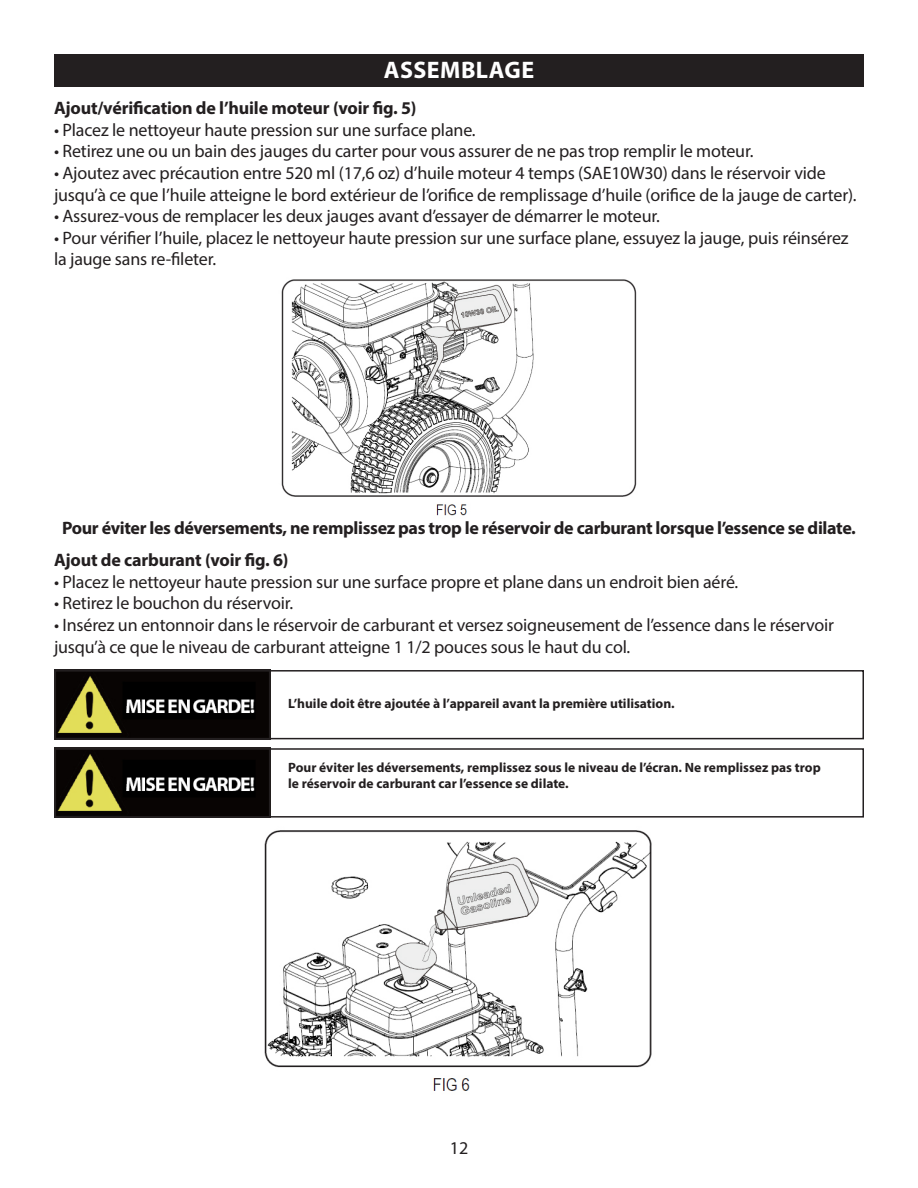
<style>
.page{position:relative;width:918px;height:1188px;background:#fff}
.page>*{position:absolute;margin:0;border:0;box-sizing:border-box;transform-origin:0 0}
.t1{font:700 24px "Myriad Pro";letter-spacing:.02em;color:#fff}
.t2{font:18px/21.6px "Myriad Pro";letter-spacing:-.01em;color:#231f20}
.t3{font:700 18px "Myriad Pro";letter-spacing:-.02em;color:#231f20}
.t4{font:700 13.5px/16.2px "Myriad Pro";color:#231f20}
</style>
<div class="page">
<div style="left:54px;top:54px;width:810px;height:33px;background:#231f20"></div>
<img style="left:281px;top:279px;width:356px;height:237px">
<img style="left:57px;top:673px;width:213px;height:63px">
<img style="left:57px;top:751px;width:213px;height:64px">
<div style="left:54px;top:670px;width:810px;height:69px;border:2px solid #231f20"></div>
<div style="left:54px;top:748px;width:810px;height:70px;border:2px solid #231f20"></div>
<img style="left:264px;top:830px;width:388px;height:261px">
<p class="t1" style="left:384px;top:55px;width:152px">ASSEMBLAGE</p>
<p class="t3" style="left:54px;top:96px;width:364px">Ajout/vérification de l’huile moteur (voir fig. 5)</p>
<p class="t2" style="left:54px;top:119px;width:423px">• Placez le nettoyeur haute pression sur une surface plane.</p>
<p class="t2" style="left:54px;top:140px;width:701px">• Retirez une ou un bain des jauges du carter pour vous assurer de ne pas trop remplir le moteur.</p>
<p class="t2" style="left:54px;top:162px;width:804px">• Ajoutez avec précaution entre 520 ml (17,6 oz) d’huile moteur 4 temps (SAE10W30) dans le réservoir vide jusqu’à ce que l’huile atteigne le bord extérieur de l’orifice de remplissage d’huile (orifice de la jauge de carter).</p>
<p class="t2" style="left:54px;top:205px;width:608px">• Assurez-vous de remplacer les deux jauges avant d’essayer de démarrer le moteur.</p>
<p class="t2" style="left:54px;top:227px;width:796px">• Pour vérifier l’huile, placez le nettoyeur haute pression sur une surface plane, essuyez la jauge, puis réinsérez la jauge sans re-fileter.</p>
<p class="t3" style="left:62px;top:516px;width:795px">Pour éviter les déversements, ne remplissez pas trop le réservoir de carburant lorsque l’essence se dilate.</p>
<p class="t3" style="left:54px;top:548px;width:236px">Ajout de carburant (voir fig. 6)</p>
<p class="t2" style="left:54px;top:571px;width:686px">• Placez le nettoyeur haute pression sur une surface propre et plane dans un endroit bien aéré.</p>
<p class="t2" style="left:54px;top:592px;width:241px">• Retirez le bouchon du réservoir.</p>
<p class="t2" style="left:54px;top:614px;width:782px">• Insérez un entonnoir dans le réservoir de carburant et versez soigneusement de l’essence dans le réservoir jusqu’à ce que le niveau de carburant atteigne 1 1/2 pouces sous le haut du col.</p>
<p class="t4" style="left:288px;top:695px;width:388px">L’huile doit être ajoutée à l’appareil avant la première utilisation.</p>
<p class="t4" style="left:288px;top:759px;width:534px">Pour éviter les déversements, remplissez sous le niveau de l’écran. Ne remplissez pas trop le réservoir de carburant car l’essence se dilate.</p>
<p class="t2" style="left:450px;top:1137px;width:20px">12</p>
</div>
